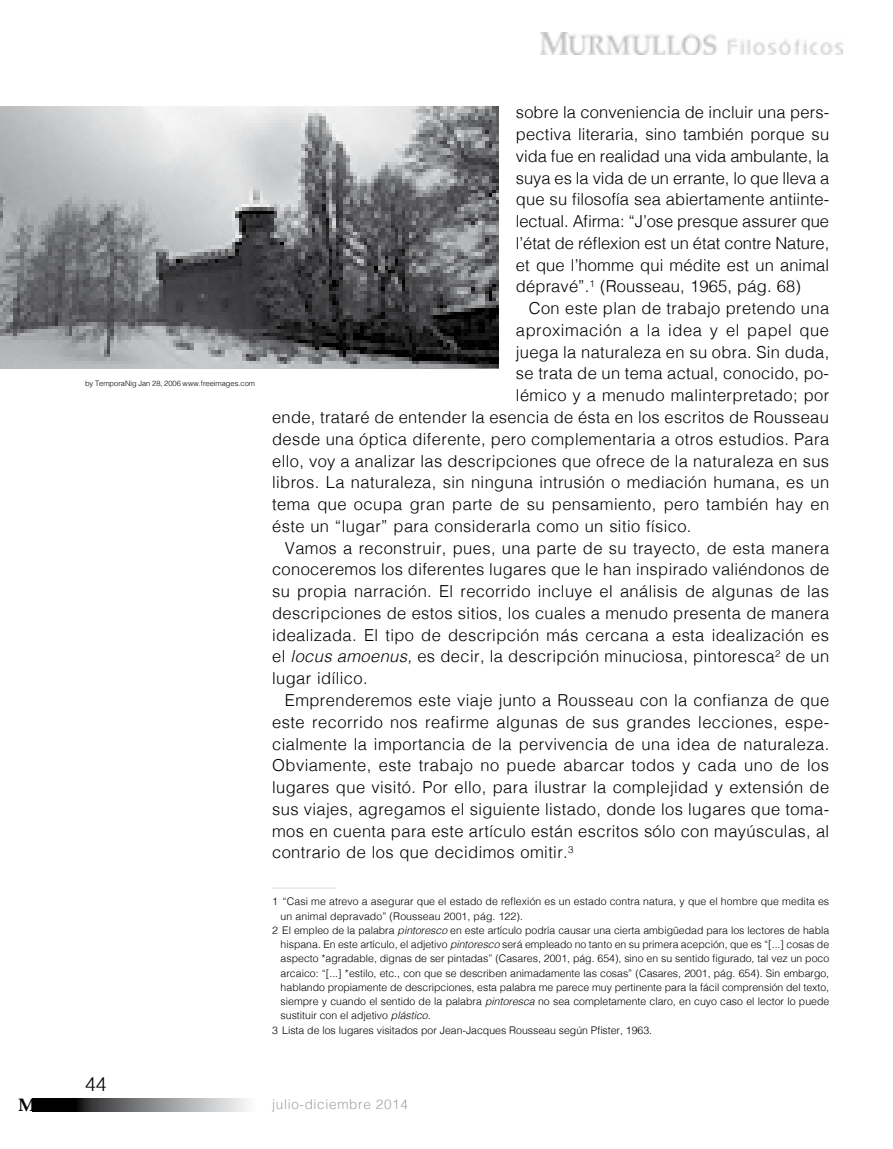
<style>
.page{position:relative;width:893px;height:1149px;background:#fff}
.page>*{position:absolute;margin:0;border:0;box-sizing:border-box;transform-origin:0 0}
.t1{font:300 19.5px "Helvetica";color:#000}
.t2{font:700 18px "Palatino Linotype";color:#000}
.t3{font:300 16.5px/21.8px "Helvetica";letter-spacing:.025em;color:#000;text-align:justify}
.t4{font:300 13.5px "Helvetica";letter-spacing:.05em;color:#a1a2a4}
.t5{font:300 10.5px "Helvetica";color:#000}
.t6{font:300 7.5px "Helvetica";color:#000}
.s1{font-style:italic}
</style>
<div class="page">
<img style="left:540px;top:32px;width:302px;height:22px">
<svg style="left:33px;top:1098px;width:214px;height:12px;background:#737374"></svg>
<img style="left:0;top:106px;width:499px;height:263px">
<hr style="left:272px;top:887px;width:64px;height:1px;background:#d9dadb">
<p class="t6" style="left:85px;top:377px;width:172px">by TemporaNig Jan 28, 2006 www.freeimages.com</p>
<p class="t1" style="left:85px;top:1066px;width:23px">44</p>
<p class="t3" style="left:516px;top:100px;width:315px">sobre la conveniencia de incluir una pers&shy;pectiva literaria, sino también porque su vida fue en realidad una vida ambulante, la suya es la vida de un errante, lo que lleva a que su filosofía sea abiertamente antiinte&shy;lectual. Afirma: “J’ose presque assurer que l’état de réflexion est un état contre Nature, et que l’homme qui médite est un animal dépravé”.<sup>1</sup> (Rousseau, 1965, pág. 68)</p>
<p class="t3" style="left:529px;top:296px;width:302px">Con este plan de trabajo pretendo una</p>
<p class="t3" style="left:516px;top:318px;width:315px">aproximación a la idea y el papel que</p>
<p class="t3" style="left:516px;top:339px;width:315px">juega la naturaleza en su obra. Sin duda,</p>
<p class="t3" style="left:516px;top:361px;width:315px">se trata de un tema actual, conocido, po-</p>
<p class="t3" style="left:516px;top:383px;width:315px">lémico y a menudo malinterpretado; por</p>
<p class="t3" style="left:272px;top:405px;width:558px">ende, trataré de entender la esencia de ésta en los escritos de Rousseau</p>
<p class="t3" style="left:272px;top:426px;width:559px">desde una óptica diferente, pero complementaria a otros estudios. Para</p>
<p class="t3" style="left:272px;top:448px;width:559px">ello, voy a analizar las descripciones que ofrece de la naturaleza en sus</p>
<p class="t3" style="left:272px;top:470px;width:559px">libros. La naturaleza, sin ninguna intrusión o mediación humana, es un</p>
<p class="t3" style="left:272px;top:492px;width:559px">tema que ocupa gran parte de su pensamiento, pero también hay en</p>
<p class="t3" style="left:272px;top:513px;width:421px">éste un “lugar” para considerarla como un sitio físico.</p>
<p class="t3" style="left:285px;top:535px;width:546px">Vamos a reconstruir, pues, una parte de su trayecto, de esta manera</p>
<p class="t3" style="left:272px;top:557px;width:559px">conoceremos los diferentes lugares que le han inspirado valiéndonos de</p>
<p class="t3" style="left:272px;top:579px;width:558px">su propia narración. El recorrido incluye el análisis de algunas de las</p>
<p class="t3" style="left:272px;top:600px;width:559px">descripciones de estos sitios, los cuales a menudo presenta de manera</p>
<p class="t3" style="left:272px;top:622px;width:558px">idealizada. El tipo de descripción más cercana a esta idealización es</p>
<p class="t3" style="left:272px;top:644px;width:559px">el <span class="s1">locus amoenus,</span> es decir, la descripción minuciosa, pintoresca<sup>2</sup> de un</p>
<p class="t3" style="left:272px;top:666px;width:97px">lugar idílico.</p>
<p class="t3" style="left:285px;top:687px;width:546px">Emprenderemos este viaje junto a Rousseau con la confianza de que</p>
<p class="t3" style="left:272px;top:709px;width:558px">este recorrido nos reafirme algunas de sus grandes lecciones, espe-</p>
<p class="t3" style="left:272px;top:731px;width:559px">cialmente la importancia de la pervivencia de una idea de naturaleza.</p>
<p class="t3" style="left:272px;top:753px;width:558px">Obviamente, este trabajo no puede abarcar todos y cada uno de los</p>
<p class="t3" style="left:272px;top:774px;width:559px">lugares que visitó. Por ello, para ilustrar la complejidad y extensión de</p>
<p class="t3" style="left:272px;top:796px;width:559px">sus viajes, agregamos el siguiente listado, donde los lugares que toma-</p>
<p class="t3" style="left:272px;top:818px;width:559px">mos en cuenta para este artículo están escritos sólo con mayúsculas, al</p>
<p class="t3" style="left:272px;top:840px;width:303px">contrario de los que decidimos omitir.<sup>3</sup></p>
<p class="t5" style="left:272px;top:892px;width:559px">1 “Casi me atrevo a asegurar que el estado de reflexión es un estado contra natura, y que el hombre que medita es</p>
<p class="t5" style="left:281px;top:906px;width:244px">un animal depravado” (Rousseau 2001, pág. 122).</p>
<p class="t5" style="left:272px;top:920px;width:559px">2 El empleo de la palabra <span class="s1">pintoresco</span> en este artículo podría causar una cierta ambigüedad para los lectores de habla</p>
<p class="t5" style="left:281px;top:935px;width:550px">hispana. En este artículo, el adjetivo <span class="s1">pintoresco</span> será empleado no tanto en su primera acepción, que es “[...] cosas de</p>
<p class="t5" style="left:281px;top:949px;width:550px">aspecto *agradable, dignas de ser pintadas” (Casares, 2001, pág. 654), sino en su sentido figurado, tal vez un poco</p>
<p class="t5" style="left:281px;top:963px;width:550px">arcaico: “[...] *estilo, etc., con que se describen animadamente las cosas” (Casares, 2001, pág. 654). Sin embargo,</p>
<p class="t5" style="left:281px;top:977px;width:550px">hablando propiamente de descripciones, esta palabra me parece muy pertinente para la fácil comprensión del texto,</p>
<p class="t5" style="left:281px;top:992px;width:550px">siempre y cuando el sentido de la palabra <span class="s1">pintoresca</span> no sea completamente claro, en cuyo caso el lector lo puede</p>
<p class="t5" style="left:281px;top:1006px;width:151px">sustituir con el adjetivo <span class="s1">plástico</span>.</p>
<p class="t5" style="left:272px;top:1020px;width:382px">3 Lista de los lugares visitados por Jean-Jacques Rousseau según Pfister, 1963.</p>
<p class="t2" style="left:18px;top:1091px;width:19px">M</p>
<p class="t4" style="left:272px;top:1092px;width:137px">julio-diciembre 2014</p>
</div>
